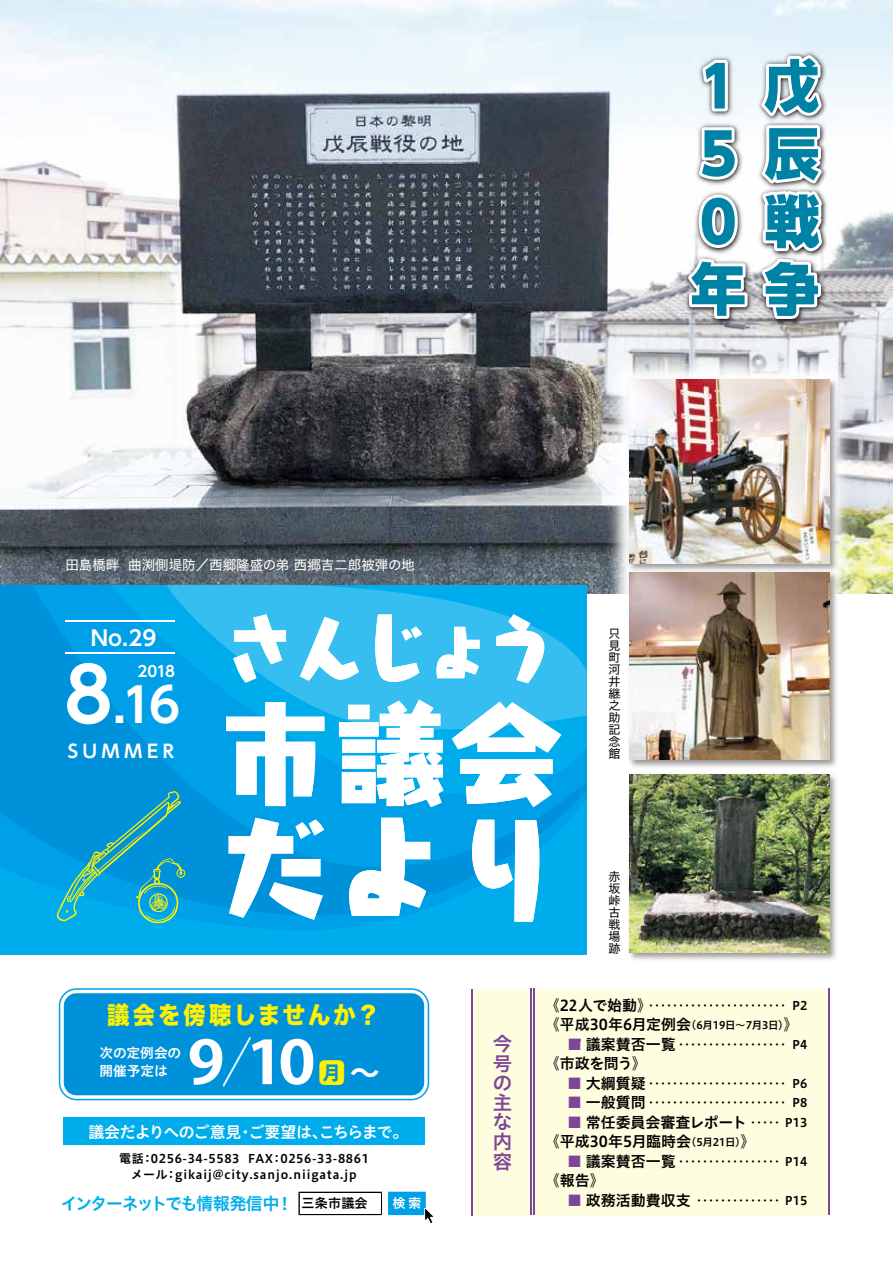
<style>
.page{position:relative;width:893px;height:1263px;background:#fff}
.page>*{position:absolute;margin:0;border:0;box-sizing:border-box;transform-origin:0 0}
.t1{font:115.5px/115.5px "Kurokane Std EB";color:#fff}
.t2{font:75px "Kurokane Std EB";letter-spacing:-.135em;color:#fff}
.t3{font:700 59.25px "Koz Go Pro";color:#fff;scale:1.1 1}
.t4{font:800 56.55px/67.8px "UD Shin Go Pr 6";color:#0082a5}
.t5{font:700 47.25px "UD Shin Go Pr 6 De";color:#fff}
.t6{font:700 27.45px "Koz Go Pr 6 N";color:#fff200}
.t7{font:24px "Hira Kaku Std W8";letter-spacing:.13em;color:#fff200;scale:.93 1}
.t8{font:700 21px "UD Shin Go Pr 6 De";color:#fff}
.t9{font:19.5px/19.6px "Hiragino UD Sans Std W6";color:#7d4698;text-align:justify}
.t10{font:700 18px "UD Shin Go Pr 6 De";letter-spacing:.255em;color:#fff}
.t11{font:17.25px "Hiragino UD Sans Std W6";letter-spacing:-.1em;color:#00adec}
.t12{font:15.9px "Hiragino UD Sans Std W6";letter-spacing:-.03em;color:#fff}
.t13{font:15px/19.5px "Hiragino UD Sans Std W6";color:#000}
.t14{font:700 15px "UD Shin Go Pr 6 De";color:#fff}
.t15{font:13.65px "Hiragino UD Sans Std W6";color:#fff}
.t16{font:13.5px "Hira Kaku Std W4";color:#fff}
.t17{font:13.2px "Hiragino UD Sans Std W6";letter-spacing:.01em;color:#000}
.t18{font:13.2px "Hiragino UD Sans Std W6";color:#fff}
.t19{font:12px "Hiragino UD Sans Std W3";color:#000}
.t20{font:12px "Hiragino UD Sans Std W6";letter-spacing:.06em;color:#000}
.t21{font:12px/12px "Hira Kaku Std W4";color:#000;text-align:justify}
.t22{font:10.5px "Hiragino UD Sans Std W6";letter-spacing:-.015em;color:#000}
.s1{font-size:73.95px}
.s2{font-family:"Koz Go Pro";font-size:30px;color:#fff}
.s3{font-size:53.25px}
.s4{font-family:"Hiragino UD Sans Std W6";font-size:15px}
.s5{font-family:"Hiragino UD Sans Std W6"}
.s6{font-size:10.5px}
.s7{color:#7d4698}
</style>
<div class="page">
<img style="left:0;top:0;width:893px;height:585px">
<img style="left:564px;top:314px;width:329px;height:280px">
<div style="left:0;top:585px;width:587px;height:370px;background:#00adec"></div>
<svg style="left:190px;top:919px;width:198px;height:11px;fill:#00a0e9"></svg>
<svg style="left:0;top:585px;width:587px;height:334px"></svg>
<div style="left:472px;top:989px;width:357px;height:226px;background:#fffddf"></div>
<div style="left:63px;top:1118px;width:362px;height:27px;background:#00adec"></div>
<svg style="left:298px;top:1192px;width:84px;height:23px"></svg>
<div style="left:300px;top:1193px;width:81px;height:20px;background:#fff"></div>
<svg style="left:388px;top:1192px;width:46px;height:31px"></svg>
<div style="left:64px;top:993px;width:360px;height:102px;background:#0091db;border-radius:13px"></div>
<div style="left:59px;top:988px;width:370px;height:112px;border:2px solid #00a0e9;border-radius:17px"></div>
<hr style="left:66px;top:620px;width:109px;height:2px;background:#fff">
<hr style="left:66px;top:653px;width:109px;height:1px;background:#fff">
<hr style="left:472px;top:989px;width:1px;height:227px;background:#7d4698">
<hr style="left:530px;top:989px;width:1px;height:226px;background:#7d4698">
<hr style="left:828px;top:989px;width:1px;height:226px;background:#7d4698">
<hr style="left:534px;top:989px;width:1px;height:226px;background:#7d4698">
<img style="left:679px;top:46px;width:155px;height:294px">
<svg style="left:683px;top:51px;width:145px;height:271px"></svg>
<img style="left:623px;top:363px;width:219px;height:200px">
<img style="left:629px;top:379px;width:200px;height:184px">
<img style="left:573px;top:705px;width:263px;height:337px">
<img style="left:629px;top:788px;width:200px;height:165px">
<img style="left:621px;top:563px;width:224px;height:225px">
<img style="left:629px;top:572px;width:200px;height:188px">
<svg style="left:56px;top:791px;width:130px;height:133px"></svg>
<h3 class="t4" style="left:691px;top:52px;width:46px">１<br>５<br>０</h3>
<h3 class="t4" style="left:764px;top:50px;width:56px;text-align:justify">戊辰戦</h3>
<h3 class="t4" style="left:691px;top:254px;width:129px">年争</h3>
<p class="t16" style="left:66px;top:554px;width:55px">田島橋畔</p>
<p class="t16" style="left:128px;top:554px;width:288px">曲渕側堤防／西郷隆盛の弟西郷吉二郎被弾の地</p>
<h3 class="t8" style="left:91px;top:621px;width:67px">No.29</h3>
<p class="t14" style="left:138px;top:659px;width:39px">2018</p>
<h3 class="t5" style="left:64px;top:667px;width:118px"><span class="s1">8</span>.16</h3>
<h3 class="t10" style="left:68px;top:736px;width:108px">SUMMER</h3>
<h2 class="t2" style="left:222px;top:591px;width:337px">さんじょう</h2>
<h1 class="t1" style="left:218px;top:693px;width:348px">市議会だより</h1>
<p class="t21" style="left:609px;top:628px;width:13px">只見町河井継之助記念館</p>
<p class="t21" style="left:609px;top:870px;width:13px">赤坂峠古戦場跡</p>
<h3 class="t7" style="left:107px;top:1002px;width:294px">議会を傍聴しませんか?</h3>
<p class="t15" style="left:100px;top:1042px;width:83px">次の定例会の</p>
<h3 class="t6" style="left:318px;top:1057px;width:63px">月<span class="s2">~</span></h3>
<h3 class="t3" style="left:187px;top:1024px;width:118px">9<span class="s3">／</span>10</h3>
<p class="t15" style="left:100px;top:1060px;width:70px">開催予定は</p>
<h3 class="t12" style="left:88px;top:1120px;width:155px">議会だよりへのご意見</h3>
<h3 class="t12" style="left:249px;top:1120px;width:161px">ご要望はこちらまで。</h3>
<h3 class="t12" style="left:238px;top:1120px;width:17px">・</h3>
<h3 class="t12" style="left:312px;top:1120px;width:17px">、</h3>
<p class="t20" style="left:119px;top:1149px;width:26px">電話</p>
<p class="t20" style="left:141px;top:1149px;width:100px">：0256-34-5583</p>
<p class="t20" style="left:271px;top:1149px;width:100px">：0256-33-8861</p>
<p class="t20" style="left:248px;top:1149px;width:27px">FAX</p>
<p class="t20" style="left:175px;top:1166px;width:183px">gikaij@city.sanjo.niigata.jp</p>
<p class="t20" style="left:131px;top:1166px;width:38px">メール</p>
<p class="t20" style="left:165px;top:1166px;width:13px">：</p>
<h3 class="t11" style="left:61px;top:1190px;width:221px">インターネットでも情報発信中</h3>
<h3 class="t11" style="left:276px;top:1190px;width:19px">！</h3>
<p class="t17" style="left:302px;top:1193px;width:68px">三条市議会</p>
<p class="t18" style="left:392px;top:1193px;width:31px">検索</p>
<h3 class="t9" style="left:493px;top:1033px;width:20px">今号の主な内容</h3>
<p class="t13" style="left:545px;top:995px;width:94px">《22人で始動</p>
<p class="t19" style="left:637px;top:996px;width:172px"><span class="s4">》</span>・・・・・・・・・・・・・・・・・・・・・・・ <span class="s5">P2</span></p>
<p class="t13" style="left:545px;top:1014px;width:148px">《平成30年6月定例会</p>
<p class="t19" style="left:675px;top:1035px;width:134px">・・・・・・・・・・・・・・・・・・ <span class="s5">P4</span></p>
<p class="t13" style="left:778px;top:1014px;width:22px">《<span class="s6">(</span></p>
<p class="t22" style="left:686px;top:1017px;width:94px">（月6 19日～月7 日3</p>
<p class="t13" style="left:545px;top:1034px;width:133px;text-indent:7px"><span class="s7">　■</span> 議案賛否一覧《市政を問う《</p>
<p class="t19" style="left:645px;top:1074px;width:164px">・・・・・・・・・・・・・・・・・・・・・・・ <span class="s5">P6</span></p>
<p class="t13" style="left:552px;top:1073px;width:95px"><span class="s7">　■</span> 大綱質疑</p>
<p class="t13" style="left:552px;top:1092px;width:95px"><span class="s7">　■</span> 一般質問</p>
<p class="t19" style="left:645px;top:1094px;width:164px">・・・・・・・・・・・・・・・・・・・・・・・ <span class="s5">P8</span></p>
<p class="t13" style="left:735px;top:1112px;width:22px;text-indent:-183px"><span class="s7">　■</span> 常任委員会審査レポート《<span class="s6">(</span></p>
<p class="t19" style="left:747px;top:1113px;width:61px">・・・・・ <span class="s5">P13</span></p>
<p class="t13" style="left:545px;top:1131px;width:148px">《平成30年5月臨時会</p>
<p class="t19" style="left:675px;top:1152px;width:133px">・・・・・・・・・・・・・・・・・ <span class="s5">P14</span></p>
<p class="t22" style="left:686px;top:1134px;width:51px">（月5 21日</p>
<p class="t13" style="left:545px;top:1151px;width:133px;text-indent:7px"><span class="s7">　■</span> 議案賛否一覧《報告《</p>
<p class="t13" style="left:552px;top:1190px;width:140px"><span class="s7">　■</span> 政務活動費収支</p>
<p class="t19" style="left:693px;top:1191px;width:115px">・・・・・・・・・・・・・・ <span class="s5">P15</span></p>
</div>
